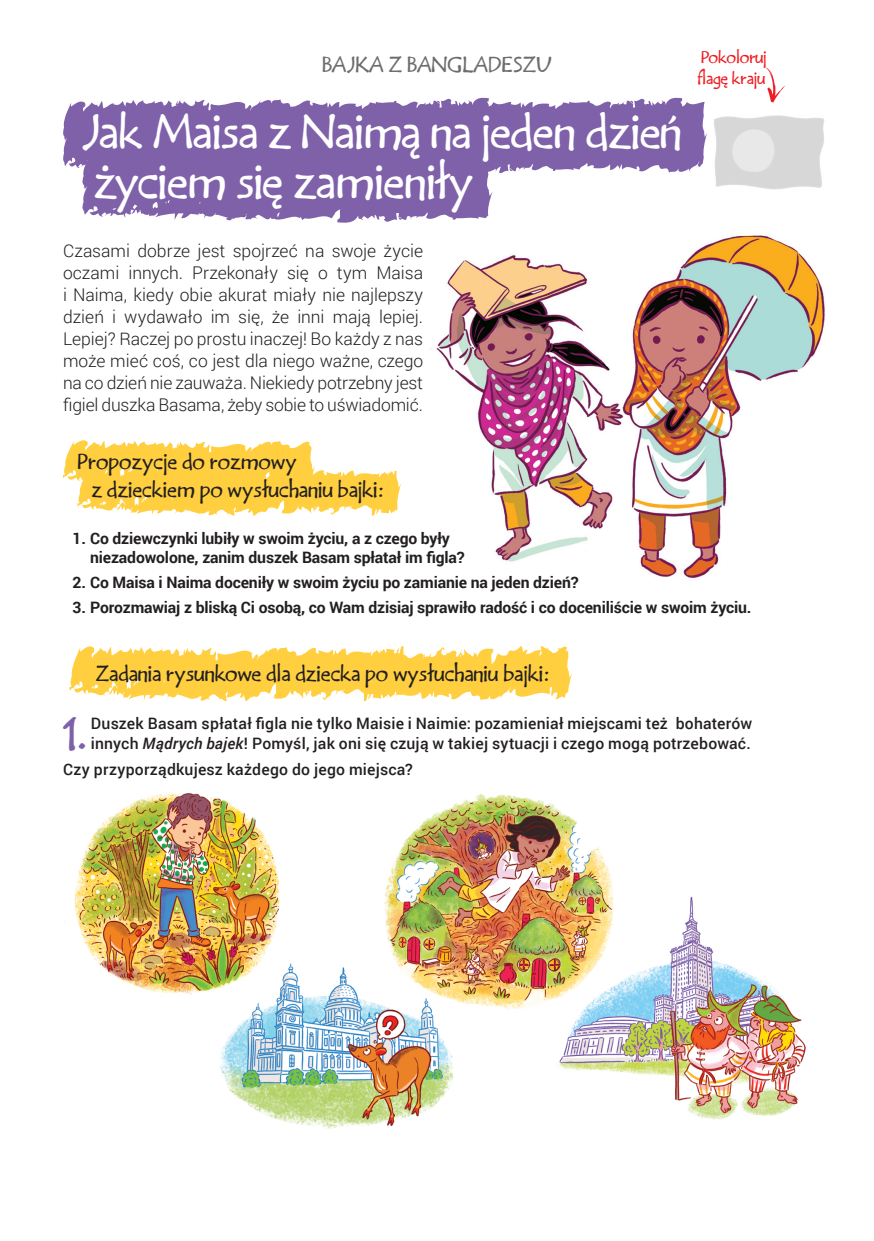
<style>
.page{position:relative;width:874px;height:1241px;background:#fff}
.page>*{position:absolute;margin:0;border:0;box-sizing:border-box;transform-origin:0 0}
.Bajka_Title{font:42px "Handy EFN";letter-spacing:-.015em;color:#fff}
.Text_Medium{font:39.38px "Handy EFN";color:#7f61aa}
.Sub_Title{font:19.25px "Handy EFN";color:#231f20}
.Handy11pt_Grey{font:19.25px "Handy EFN";color:#6c6d70}
.Leading{font:300 17.5px/21.9px "Roboto";letter-spacing:-.01em;color:#231f20;text-align:justify}
.Text_Bold{font:700 15.75px "Roboto";letter-spacing:-.01em;color:#231f20}
.Text_Medium-2{font:500 15.75px/19.2px "Roboto";letter-spacing:.01em;color:#231f20}
.t1{font:15.05px "Handy EFN";color:#ee1d23}
.HandyRed{font:14.88px "Handy EFN";color:#ee1d23}
.s1{font-style:italic}
</style>
<div class="page">
<img style="left:430px;top:235px;width:395px;height:343px">
<svg style="left:82px;top:177px;width:410px;height:46px;background:#9278b6"></svg>
<svg style="left:63px;top:97px;width:643px;height:80px;background:#8e74b4"></svg>
<svg style="left:766px;top:68px;width:19px;height:34px"></svg>
<svg style="left:69px;top:645px;width:503px;height:57px"></svg>
<svg style="left:63px;top:440px;width:338px;height:76px"></svg>
<img style="left:714px;top:115px;width:110px;height:75px">
<img style="left:64px;top:793px;width:742px;height:336px">
<p class="Handy11pt_Grey" style="left:322px;top:51px;width:231px">BAJKA Z BANGLADESZU</p>
<p class="Bajka_Title" style="left:81px;top:103px;width:602px">Jak Maisa z Naimą na jeden dzień</p>
<p class="Bajka_Title" style="left:93px;top:153px;width:381px">życiem się zamieniły</p>
<p class="Leading" style="left:63px;top:239px;width:361px">Czasami dobrze jest spojrzeć na swoje życie oczami innych. Przekonały się o tym Maisa i Naima, kiedy obie akurat miały nie najlepszy dzień i wydawało im się, że inni mają lepiej.<br>Lepiej? Raczej po prostu inaczej! Bo każdy z nas może mieć coś, co jest dla niego ważne, czego na co dzień nie zauważa. Niekiedy potrzebny jest figiel duszka Basama, żeby sobie to uświadomić.</p>
<p class="Sub_Title" style="left:77px;top:448px;width:221px">Propozycje do rozmowy</p>
<p class="Sub_Title" style="left:91px;top:476px;width:294px">z dzieckiem po wysłuchaniu bajki:</p>
<p class="t1" style="left:700px;top:48px;width:67px">Pokoloruj</p>
<p class="HandyRed" style="left:697px;top:69px;width:70px">flagę kraju</p>
<p class="Text_Bold" style="left:73px;top:526px;width:378px">1. Co dziewczynki lubiły w swoim życiu, a z czego były</p>
<p class="Text_Bold" style="left:90px;top:546px;width:376px">niezadowolone, zanim duszek Basam spłatał im figla?</p>
<p class="Text_Bold" style="left:73px;top:571px;width:507px">2. Co Maisa i Naima doceniły w swoim życiu po zamianie na jeden dzień?</p>
<p class="Text_Bold" style="left:73px;top:595px;width:680px">3. Porozmawiaj z bliską Ci osobą, co Wam dzisiaj sprawiło radość i co doceniliście w swoim życiu.</p>
<p class="Sub_Title" style="left:95px;top:661px;width:456px">Zadania rysunkowe dla dziecka po wysłuchaniu bajki:</p>
<p class="Text_Medium" style="left:63px;top:706px;width:28px">1.</p>
<p class="Text_Medium-2" style="left:91px;top:713px;width:662px">Duszek Basam spłatał figla nie tylko Maisie i Naimie: pozamieniał miejscami też bohaterów innych <span class="s1">Mądrych bajek</span>! Pomyśl, jak oni się czują w takiej sytuacji i czego mogą potrzebować.</p>
<p class="Text_Medium-2" style="left:63px;top:758px;width:351px">Czy przyporządkujesz każdego do jego miejsca?</p>
</div>
